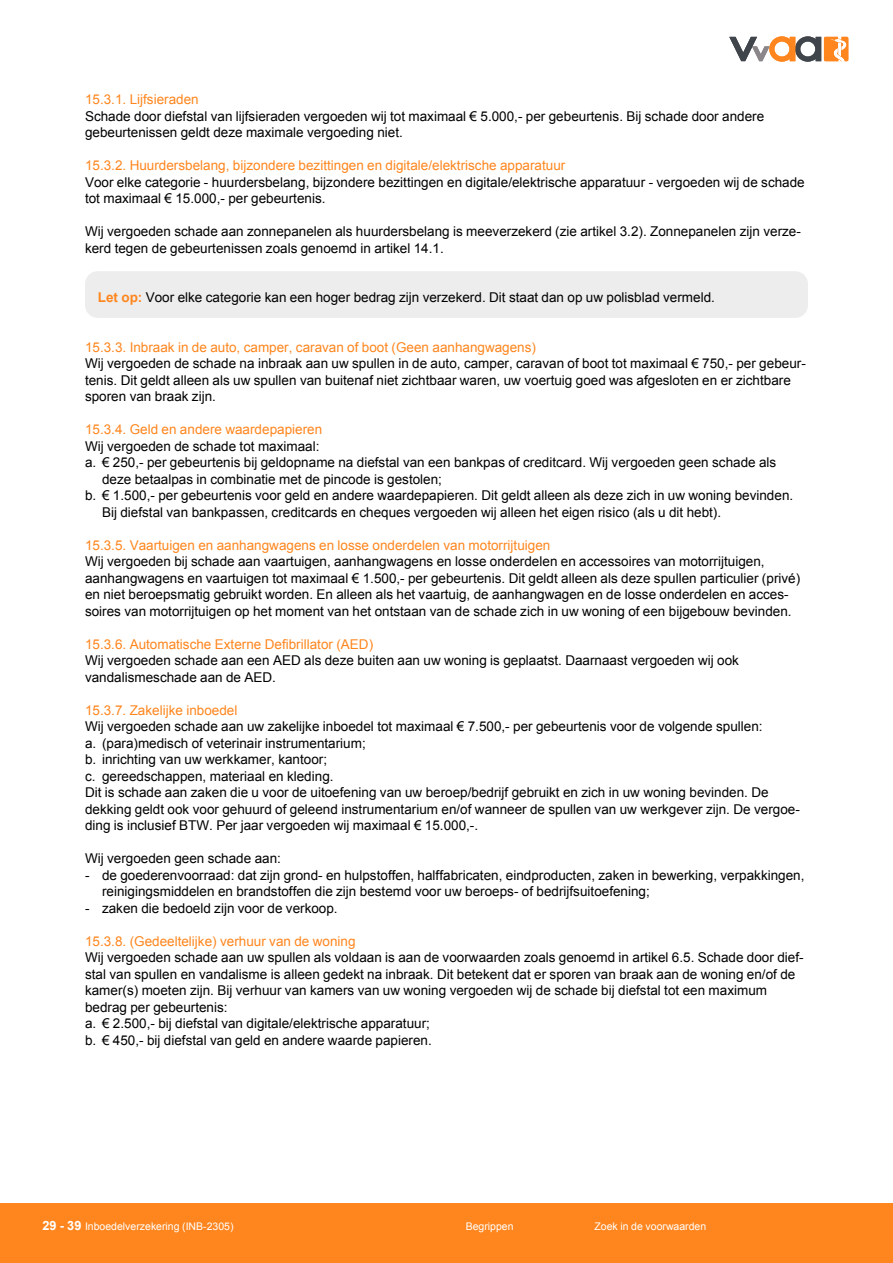
<style>
.page{position:relative;width:893px;height:1263px;background:#fff}
.page>*{position:absolute;margin:0;border:0;box-sizing:border-box;transform-origin:0 0}
.t1{font:13.5px/16.5px "Arial";color:#000}
.t2{font:13.5px "Arial";color:#ff861e}
.t3{font:10.5px "Arial";color:#fff}
.s1{font-weight:700;color:#ff861e}
.s2{font-weight:700;font-size:12.75px}
</style>
<div class="page">
<div style="left:0;top:1203px;width:893px;height:60px;background:#ff861e"></div>
<svg style="left:729px;top:36px;width:119px;height:26px"></svg>
<div style="left:85px;top:271px;width:723px;height:47px;background:#ededed;border-radius:13px"></div>
<p class="t2" style="left:85px;top:91px;width:115px">15.3.1. Lijfsieraden</p>
<p class="t1" style="left:85px;top:108px;width:681px">Schade door diefstal van lijfsieraden vergoeden wij tot maximaal € 5.000,- per gebeurtenis. Bij schade door andere gebeurtenissen geldt deze maximale vergoeding niet.</p>
<p class="t2" style="left:85px;top:157px;width:482px">15.3.2. Huurdersbelang, bijzondere bezittingen en digitale/elektrische apparatuur</p>
<p class="t1" style="left:85px;top:174px;width:721px">Voor elke categorie - huurdersbelang, bijzondere bezittingen en digitale/elektrische apparatuur - vergoeden wij de schade tot maximaal € 15.000,- per gebeurtenis.</p>
<p class="t1" style="left:85px;top:223px;width:717px">Wij vergoeden schade aan zonnepanelen als huurdersbelang is meeverzekerd (zie artikel 3.2). Zonnepanelen zijn verze&shy;kerd tegen de gebeurtenissen zoals genoemd in artikel 14.1.</p>
<p class="t1" style="left:98px;top:289px;width:619px"><span class="s1">Let op:</span> Voor elke categorie kan een hoger bedrag zijn verzekerd. Dit staat dan op uw polisblad vermeld.</p>
<p class="t2" style="left:85px;top:338px;width:452px">15.3.3. Inbraak in de auto, camper, caravan of boot (Geen aanhangwagens)</p>
<p class="t1" style="left:85px;top:355px;width:722px">Wij vergoeden de schade na inbraak aan uw spullen in de auto, camper, caravan of boot tot maximaal € 750,- per gebeur&shy;tenis. Dit geldt alleen als uw spullen van buitenaf niet zichtbaar waren, uw voertuig goed was afgesloten en er zichtbare sporen van braak zijn.</p>
<p class="t2" style="left:85px;top:421px;width:239px">15.3.4. Geld en andere waardepapieren</p>
<p class="t1" style="left:85px;top:438px;width:236px">Wij vergoeden de schade tot maximaal:</p>
<p class="t1" style="left:85px;top:454px;width:693px">a. € 250,- per gebeurtenis bij geldopname na diefstal van een bankpas of creditcard. Wij vergoeden geen schade als</p>
<p class="t1" style="left:102px;top:471px;width:341px">deze betaalpas in combinatie met de pincode is gestolen;</p>
<p class="t1" style="left:85px;top:487px;width:710px">b. € 1.500,- per gebeurtenis voor geld en andere waardepapieren. Dit geldt alleen als deze zich in uw woning bevinden.</p>
<p class="t1" style="left:102px;top:504px;width:621px">Bij diefstal van bankpassen, creditcards en cheques vergoeden wij alleen het eigen risico (als u dit hebt).</p>
<p class="t2" style="left:85px;top:536px;width:467px">15.3.5. Vaartuigen en aanhangwagens en losse onderdelen van motorrijtuigen</p>
<p class="t1" style="left:85px;top:553px;width:717px">Wij vergoeden bij schade aan vaartuigen, aanhangwagens en losse onderdelen en accessoires van motorrijtuigen, aanhangwagens en vaartuigen tot maximaal € 1.500,- per gebeurtenis. Dit geldt alleen als deze spullen particulier (privé) en niet beroepsmatig gebruikt worden. En alleen als het vaartuig, de aanhangwagen en de losse onderdelen en acces&shy;soires van motorrijtuigen op het moment van het ontstaan van de schade zich in uw woning of een bijgebouw bevinden.</p>
<p class="t2" style="left:85px;top:635px;width:290px">15.3.6. Automatische Externe Defibrillator (AED)</p>
<p class="t1" style="left:85px;top:652px;width:655px">Wij vergoeden schade aan een AED als deze buiten aan uw woning is geplaatst. Daarnaast vergoeden wij ook vandalismeschade aan de AED.</p>
<p class="t2" style="left:85px;top:701px;width:154px">15.3.7. Zakelijke inboedel</p>
<p class="t1" style="left:85px;top:718px;width:716px">Wij vergoeden schade aan uw zakelijke inboedel tot maximaal € 7.500,- per gebeurtenis voor de volgende spullen:<br>a. (para)medisch of veterinair instrumentarium;<br>b. inrichting van uw werkkamer, kantoor;<br>c. gereedschappen, materiaal en kleding.<br>Dit is schade aan zaken die u voor de uitoefening van uw beroep/bedrijf gebruikt en zich in uw woning bevinden. De dekking geldt ook voor gehuurd of geleend instrumentarium en/of wanneer de spullen van uw werkgever zijn. De vergoe&shy;ding is inclusief BTW. Per jaar vergoeden wij maximaal € 15.000,-.</p>
<p class="t1" style="left:85px;top:850px;width:197px">Wij vergoeden geen schade aan:</p>
<p class="t1" style="left:102px;top:867px;width:704px;text-indent:-17px">- de goederenvoorraad: dat zijn grond- en hulpstoffen, halffabricaten, eindproducten, zaken in bewerking, verpakkingen, reinigingsmiddelen en brandstoffen die zijn bestemd voor uw beroeps- of bedrijfsuitoefening;</p>
<p class="t1" style="left:85px;top:900px;width:254px">- zaken die bedoeld zijn voor de verkoop.</p>
<p class="t2" style="left:85px;top:932px;width:272px">15.3.8. (Gedeeltelijke) verhuur van de woning</p>
<p class="t1" style="left:85px;top:949px;width:720px">Wij vergoeden schade aan uw spullen als voldaan is aan de voorwaarden zoals genoemd in artikel 6.5. Schade door dief&shy;stal van spullen en vandalisme is alleen gedekt na inbraak. Dit betekent dat er sporen van braak aan de woning en/of de kamer(s) moeten zijn. Bij verhuur van kamers van uw woning vergoeden wij de schade bij diefstal tot een maximum bedrag per gebeurtenis:<br>a. € 2.500,- bij diefstal van digitale/elektrische apparatuur;<br>b. € 450,- bij diefstal van geld en andere waarde papieren.</p>
<p class="t3" style="left:43px;top:1220px;width:193px"><span class="s2">29 - 39</span> Inboedelverzekering (INB-2305)</p>
<p class="t3" style="left:466px;top:1220px;width:49px">Begrippen</p>
<p class="t3" style="left:594px;top:1220px;width:113px">Zoek in de voorwaarden</p>
</div>
